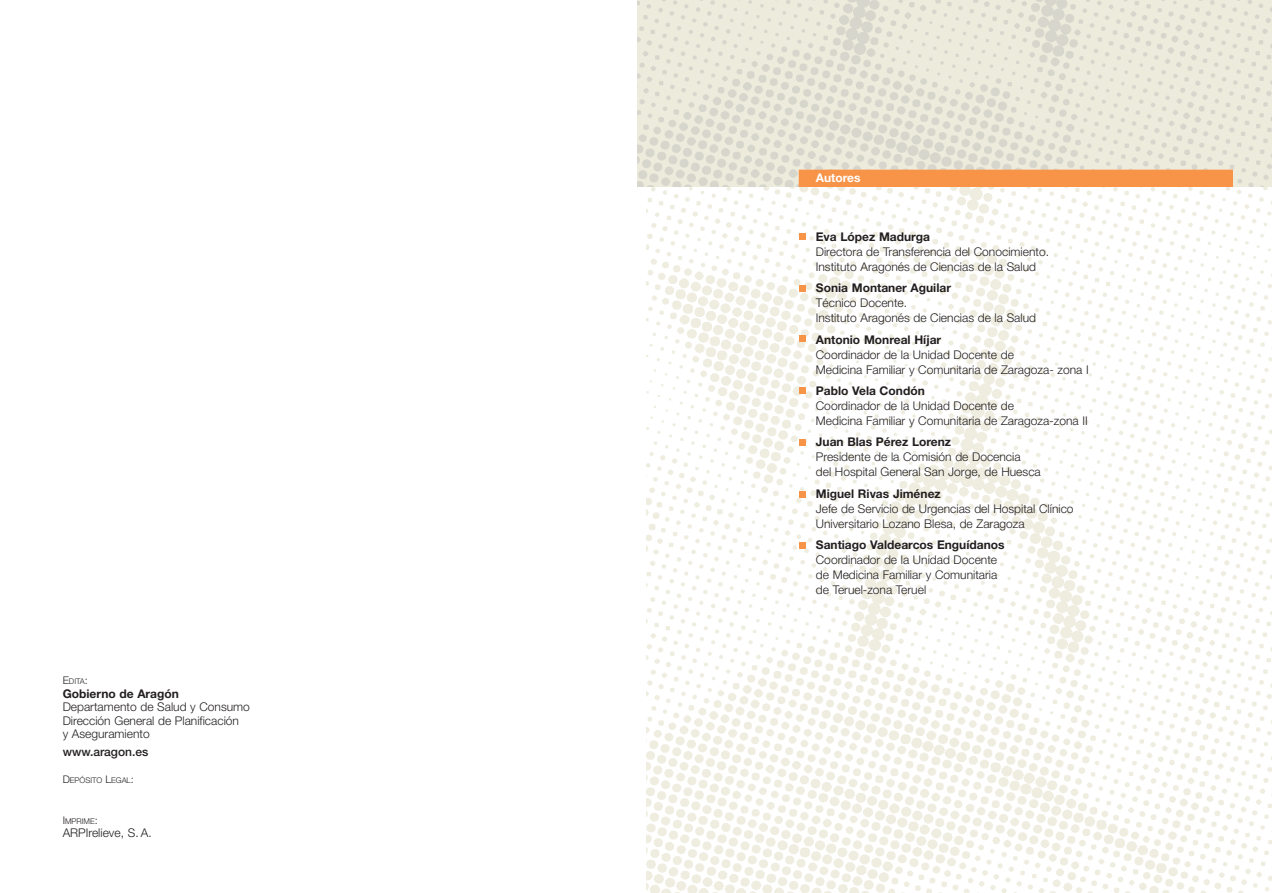
<style>
.page{position:relative;width:1272px;height:893px;background:#fff}
.page>*{position:absolute;margin:0;border:0;box-sizing:border-box;transform-origin:0 0}
.t1{font:300 12px/15px "Helvetica Neue";color:#231f20}
.t2{font:700 12px "Helvetica Neue";color:#231f20}
.t3{font:500 12px "Helvetica Neue";color:#231f20}
.t4{font:700 12px "Helvetica Neue";color:#fff}
.t5{font:300 7.8px "Helvetica Neue";color:#231f20}
.s1{font-size:10.5px}
</style>
<div class="page">
<svg style="left:637px;top:0;width:634px;height:892px"></svg>
<p class="t5" style="left:63px;top:676px;width:27px"><span class="s1">E</span>DITA<span class="s1">:</span></p>
<p class="t2" style="left:63px;top:685px;width:118px">Gobierno de Aragón</p>
<p class="t1" style="left:63px;top:699px;width:189px;line-height:13.5px">Departamento de Salud y Consumo<br>Dirección General de Planificación<br>y Aseguramiento</p>
<p class="t3" style="left:63px;top:744px;width:87px">www.aragon.es</p>
<p class="t5" style="left:63px;top:775px;width:73px"><span class="s1">D</span>EPÓSITO <span class="s1">L</span>EGAL<span class="s1">:</span></p>
<p class="t5" style="left:63px;top:815px;width:36px"><span class="s1">I</span>MPRIME<span class="s1">:</span></p>
<p class="t1" style="left:63px;top:824px;width:91px">ARPIrelieve, S. A.</p>
<p class="t4" style="left:815px;top:170px;width:46px">Autores</p>
<p class="t2" style="left:815px;top:229px;width:116px">Eva López Madurga</p>
<p class="t1" style="left:815px;top:243px;width:234px">Directora de Transferencia del Conocimiento.<br>Instituto Aragonés de Ciencias de la Salud</p>
<p class="t2" style="left:815px;top:280px;width:137px">Sonia Montaner Aguilar</p>
<p class="t1" style="left:815px;top:295px;width:222px">Técnico Docente.<br>Instituto Aragonés de Ciencias de la Salud</p>
<p class="t2" style="left:815px;top:332px;width:127px">Antonio Monreal Híjar</p>
<p class="t1" style="left:815px;top:346px;width:274px">Coordinador de la Unidad Docente de<br>Medicina Familiar y Comunitaria de Zaragoza- zona I</p>
<p class="t2" style="left:815px;top:383px;width:110px">Pablo Vela Condón</p>
<p class="t1" style="left:815px;top:398px;width:273px">Coordinador de la Unidad Docente de<br>Medicina Familiar y Comunitaria de Zaragoza-zona II</p>
<p class="t2" style="left:815px;top:434px;width:137px">Juan Blas Pérez Lorenz</p>
<p class="t1" style="left:815px;top:449px;width:226px">Presidente de la Comisión de Docencia<br>del Hospital General San Jorge, de Huesca</p>
<p class="t2" style="left:815px;top:486px;width:126px">Miguel Rivas Jiménez</p>
<p class="t1" style="left:815px;top:500px;width:259px">Jefe de Servicio de Urgencias del Hospital Clínico<br>Universitario Lozano Blesa, de Zaragoza</p>
<p class="t2" style="left:815px;top:537px;width:190px">Santiago Valdearcos Enguídanos</p>
<p class="t1" style="left:815px;top:552px;width:183px;text-align:justify">Coordinador de la Unidad Docente de Medicina Familiar y Comunitaria de Teruel-zona Teruel</p>
</div>
